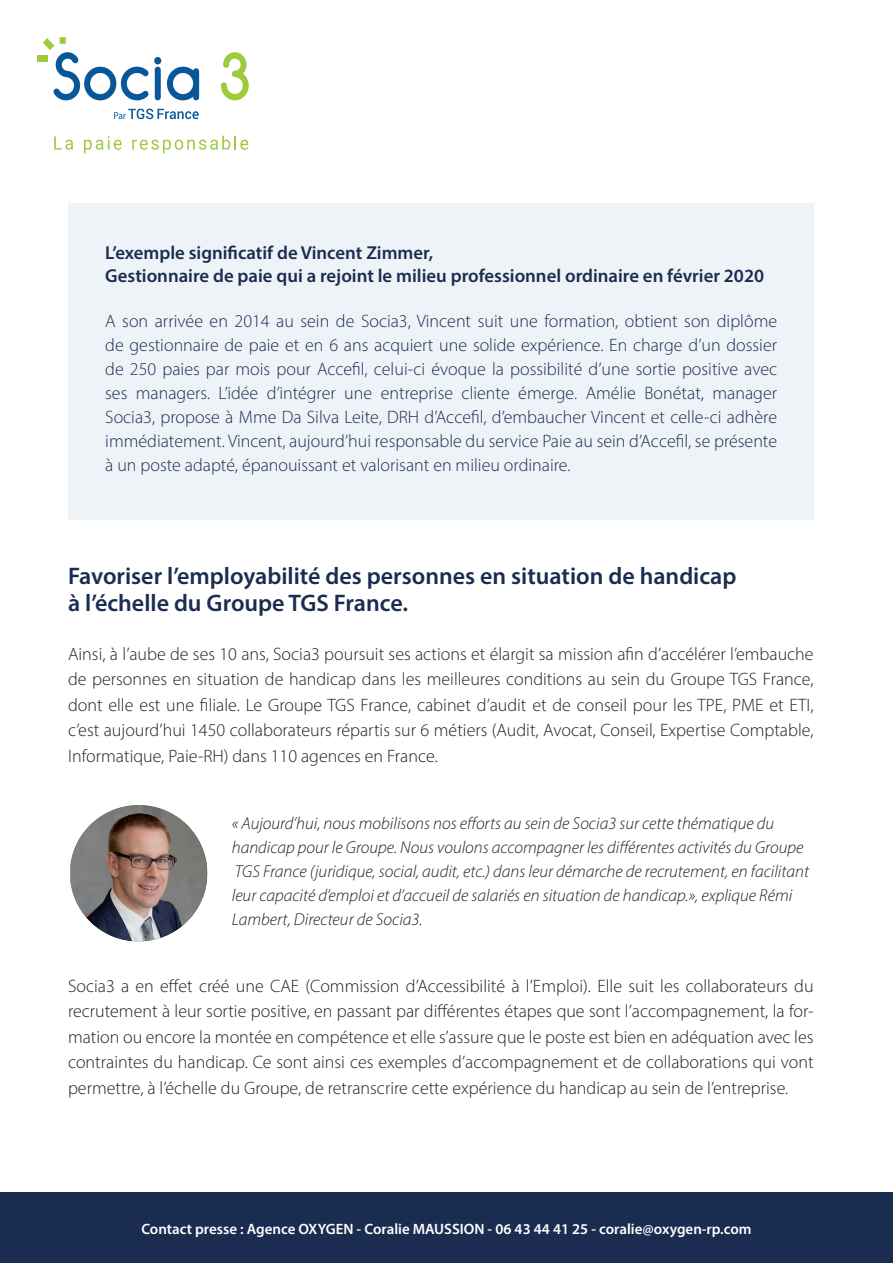
<style>
.page{position:relative;width:893px;height:1263px;background:#fff}
.page>*{position:absolute;margin:0;border:0;box-sizing:border-box;transform-origin:0 0}
.t1{font:600 24px/27px "Myriad Pro";color:#1a2c50}
.t2{font:600 18.75px/22.5px "Myriad Pro";color:#1a2c50}
.t3{font:300 18px/25.5px "Myriad Pro";color:#231f20;text-align:justify}
.t4{font:300 18px/24px "Myriad Pro";color:#1a2c50;text-align:justify}
.t5{font:italic 300 17.25px/24px "Myriad Pro";color:#231f20}
.t6{font:600 15px "Myriad Pro";color:#fff}
</style>
<div class="page">
<div style="left:68px;top:204px;width:746px;height:316px;background:#eef3f8"></div>
<div style="left:69px;top:803px;width:141px;height:140px;background:#231f20;opacity:.11"></div>
<svg style="left:43px;top:37px;width:118px;height:63px"></svg>
<svg style="left:167px;top:67px;width:32px;height:33px"></svg>
<svg style="left:221px;top:52px;width:28px;height:48px"></svg>
<div style="left:37px;top:56px;width:11px;height:6px;background:#9ecb3d"></div>
<svg style="left:114px;top:109px;width:85px;height:10px"></svg>
<svg style="left:54px;top:136px;width:19px;height:14px"></svg>
<svg style="left:84px;top:136px;width:38px;height:17px"></svg>
<svg style="left:132px;top:136px;width:116px;height:17px"></svg>
<div style="left:0;top:1193px;width:893px;height:70px;background:#1a2c50"></div>
<p class="t2" style="left:105px;top:241px;width:660px">L’exemple significatif de Vincent Zimmer,<br>Gestionnaire de paie qui a rejoint le milieu professionnel ordinaire en février 2020</p>
<p class="t4" style="left:105px;top:309px;width:673px">A son arrivée en 2014 au sein de Socia3, Vincent suit une formation, obtient son diplôme de gestionnaire de paie et en 6 ans acquiert une solide expérience. En charge d’un dossier de 250 paies par mois pour Accefil, celui-ci évoque la possibilité d’une sortie positive avec ses managers. L’idée d’intégrer une entreprise cliente émerge. Amélie Bonétat, manager Socia3, propose à Mme Da Silva Leite, DRH d’Accefil, d’embaucher Vincent et celle-ci adhère immédiatement. Vincent, aujourd’hui responsable du service Paie au sein d’Accefil, se présente à un poste adapté, épanouissant et valorisant en milieu ordinaire.</p>
<p class="t1" style="left:68px;top:562px;width:670px">Favoriser l’employabilité des personnes en situation de handicap à l’échelle du Groupe TGS France.</p>
<p class="t3" style="left:68px;top:641px;width:747px">Ainsi, à l’aube de ses 10 ans, Socia3 poursuit ses actions et élargit sa mission afin d’accélérer l’embauche de personnes en situation de handicap dans les meilleures conditions au sein du Groupe TGS France, dont elle est une filiale. Le Groupe TGS France, cabinet d’audit et de conseil pour les TPE, PME et ETI, c’est aujourd’hui 1450 collaborateurs répartis sur 6 métiers (Audit, Avocat, Conseil, Expertise Comptable, Informatique, Paie-RH) dans 110 agences en France.</p>
<p class="t5" style="left:232px;top:811px;width:579px">« Aujourd’hui, nous mobilisons nos efforts au sein de Socia3 sur cette thématique du handicap pour le Groupe. Nous voulons accompagner les différentes activités du Groupe TGS France (juridique, social, audit, etc.) dans leur démarche de recrutement, en facilitant leur capacité d’emploi et d’accueil de salariés en situation de handicap.», explique Rémi Lambert, Directeur de Socia3.</p>
<p class="t3" style="left:68px;top:973px;width:747px">Socia3 a en effet créé une CAE (Commission d’Accessibilité à l’Emploi). Elle suit les collaborateurs du recrutement à leur sortie positive, en passant par différentes étapes que sont l’accompagnement, la for&shy;mation ou encore la montée en compétence et elle s’assure que le poste est bien en adéquation avec les contraintes du handicap. Ce sont ainsi ces exemples d’accompagnement et de collaborations qui vont permettre, à l’échelle du Groupe, de retranscrire cette expérience du handicap au sein de l’entreprise.</p>
<p class="t6" style="left:141px;top:1219px;width:612px">Contact presse : Agence OXYGEN - Coralie MAUSSION - 06 43 44 41 25 - coralie@oxygen-rp.com</p>
</div>
